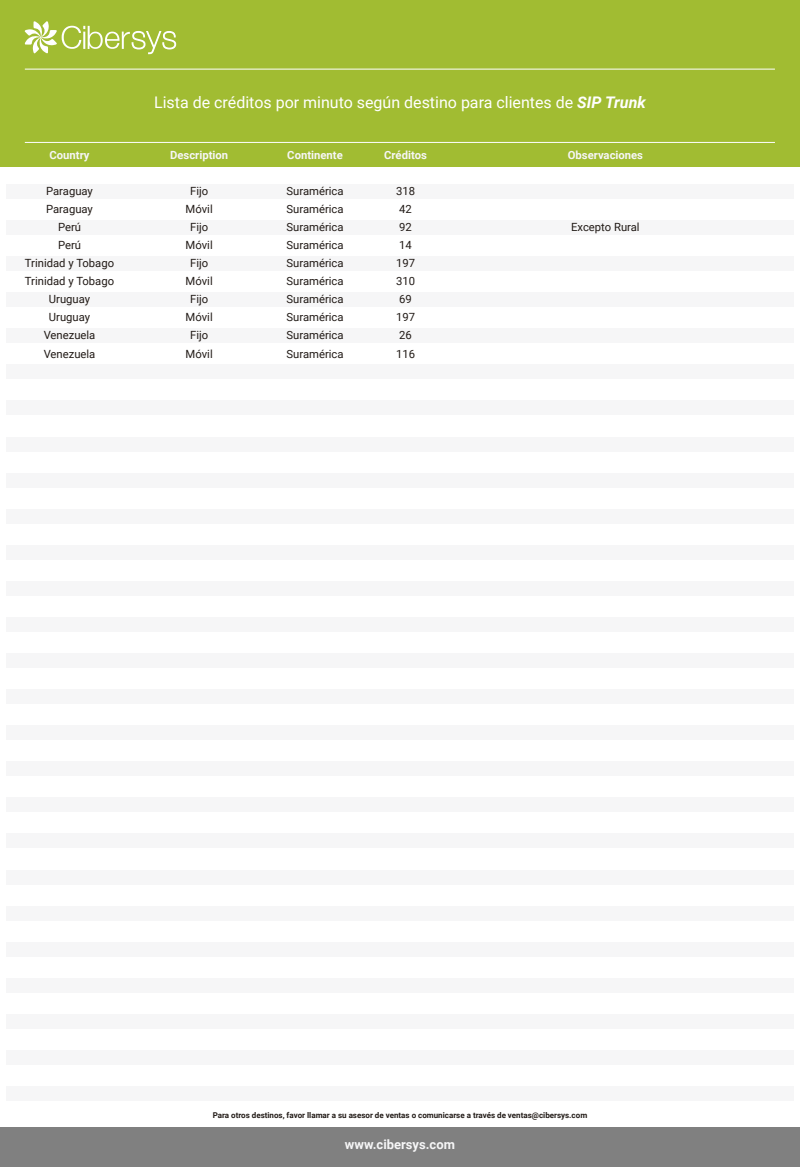
<style>
.page{position:relative;width:800px;height:1167px;background:#fff}
.page>*{position:absolute;margin:0;border:0;box-sizing:border-box;transform-origin:0 0}
.t1{font:16px "Roboto";color:#fff}
.t2{font:700 13px "Roboto";color:#f6f6f7}
.t3{font:11.3px/18px "Roboto";color:#221b17;text-align:center}
.t4{font:700 11.3px "Roboto";color:#f6f6f7}
.t5{font:700 8px "Roboto";color:#221b17}
.s1{font-weight:700;font-style:italic}
</style>
<div class="page">
<div style="left:0;top:0;width:800px;height:166px;background:#a1bc32"></div>
<svg style="left:24px;top:21px;width:152px;height:33px"></svg>
<hr style="left:25px;top:142px;width:750px;height:1px;background:#fff">
<hr style="left:25px;top:69px;width:750px;height:1px;background:#fff">
<div style="left:0;top:1127px;width:800px;height:39px;background:#808080"></div>
<div style="left:6px;top:184px;width:788px;height:14px;background:#f6f6f7"></div>
<div style="left:6px;top:220px;width:788px;height:14px;background:#f6f6f7"></div>
<div style="left:6px;top:256px;width:788px;height:15px;background:#f6f6f7"></div>
<div style="left:6px;top:292px;width:788px;height:15px;background:#f6f6f7"></div>
<div style="left:6px;top:329px;width:788px;height:14px;background:#f6f6f7"></div>
<div style="left:6px;top:365px;width:788px;height:14px;background:#f6f6f7"></div>
<div style="left:6px;top:401px;width:788px;height:14px;background:#f6f6f7"></div>
<div style="left:6px;top:437px;width:788px;height:14px;background:#f6f6f7"></div>
<div style="left:6px;top:473px;width:788px;height:14px;background:#f6f6f7"></div>
<div style="left:6px;top:509px;width:788px;height:14px;background:#f6f6f7"></div>
<div style="left:6px;top:545px;width:788px;height:14px;background:#f6f6f7"></div>
<div style="left:6px;top:581px;width:788px;height:14px;background:#f6f6f7"></div>
<div style="left:6px;top:617px;width:788px;height:14px;background:#f6f6f7"></div>
<div style="left:6px;top:653px;width:788px;height:14px;background:#f6f6f7"></div>
<div style="left:6px;top:689px;width:788px;height:14px;background:#f6f6f7"></div>
<div style="left:6px;top:725px;width:788px;height:14px;background:#f6f6f7"></div>
<div style="left:6px;top:761px;width:788px;height:14px;background:#f6f6f7"></div>
<div style="left:6px;top:797px;width:788px;height:14px;background:#f6f6f7"></div>
<div style="left:6px;top:833px;width:788px;height:15px;background:#f6f6f7"></div>
<div style="left:6px;top:870px;width:788px;height:14px;background:#f6f6f7"></div>
<div style="left:6px;top:906px;width:788px;height:14px;background:#f6f6f7"></div>
<div style="left:6px;top:942px;width:788px;height:14px;background:#f6f6f7"></div>
<div style="left:6px;top:978px;width:788px;height:14px;background:#f6f6f7"></div>
<div style="left:6px;top:1014px;width:788px;height:14px;background:#f6f6f7"></div>
<div style="left:6px;top:1050px;width:788px;height:14px;background:#f6f6f7"></div>
<div style="left:6px;top:1086px;width:788px;height:14px;background:#f6f6f7"></div>
<p class="t4" style="left:50px;top:147px;width:42px">Country</p>
<p class="t3" style="left:25px;top:182px;width:91px">Paraguay<br>Paraguay<br>Perú<br>Perú<br>Trinidad y Tobago<br>Trinidad y Tobago<br>Uruguay<br>Uruguay<br>Venezuela<br>Venezuela</p>
<h1 class="t1" style="left:154px;top:91px;width:493px">Lista de créditos por minuto según destino para clientes de <span class="s1">SIP Trunk</span></h1>
<p class="t4" style="left:170px;top:147px;width:60px">Description</p>
<p class="t3" style="left:186px;top:182px;width:29px">Fijo<br>Móvil<br>Fijo<br>Móvil<br>Fijo<br>Móvil<br>Fijo<br>Móvil<br>Fijo<br>Móvil</p>
<p class="t4" style="left:287px;top:147px;width:57px">Continente</p>
<p class="t3" style="left:287px;top:182px;width:59px;text-align:justify">Suramérica Suramérica Suramérica Suramérica Suramérica Suramérica Suramérica Suramérica Suramérica Suramérica</p>
<p class="t4" style="left:384px;top:147px;width:44px">Créditos</p>
<p class="t3" style="left:396px;top:182px;width:21px;text-align:left">318<br>42<br>92<br>14<br>197<br>310<br>69<br>197<br>26<br>116</p>
<p class="t4" style="left:568px;top:147px;width:77px">Observaciones</p>
<p class="t3" style="left:571px;top:218px;width:70px">Excepto Rural</p>
<p class="t5" style="left:213px;top:1109px;width:376px">Para otros destinos, favor llamar a su asesor de ventas o comunicarse a través de ventas@cibersys.com</p>
<p class="t2" style="left:345px;top:1135px;width:112px">www.cibersys.com</p>
</div>
